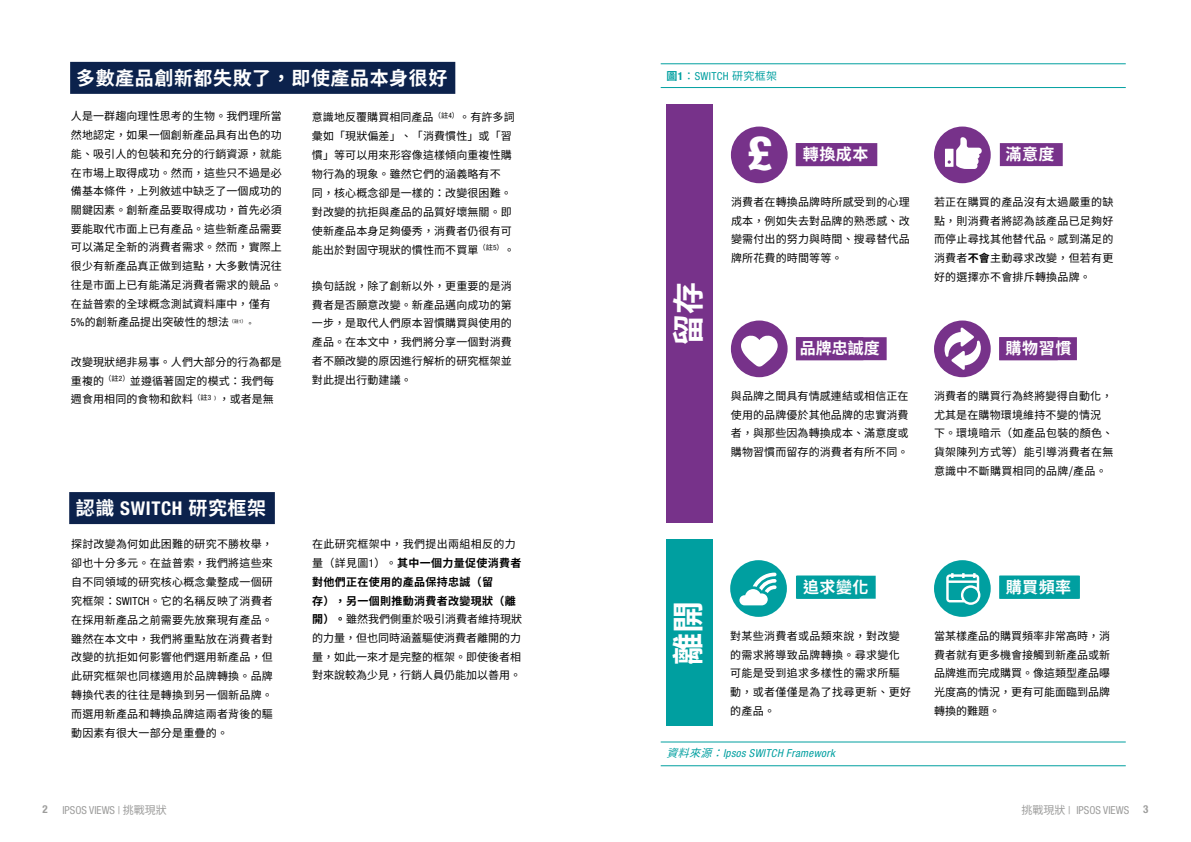
<style>
.page{position:relative;width:1191px;height:842px;background:#fff}
.page>*{position:absolute;margin:0;border:0;box-sizing:border-box;transform-origin:0 0}
.t1{font:800 condensed 47.6px "Helvetica Neue LT Pro";color:#fff}
.t2{font:700 32px "Noto Sans TC";color:#fff}
.t3{font:700 19px "Noto Sans TC";letter-spacing:.03em;color:#fff}
.t4{font:700 16px "Noto Sans TC";letter-spacing:.03em;color:#fff}
.t5{font:11px/18.7px "Noto Sans TC";letter-spacing:.01em;color:#000;text-align:justify}
.t6{font:11px/18.7px "Noto Sans TC";letter-spacing:.03em;color:#000}
.t7{font:condensed 11px "Helvetica Neue LT Pro";color:#9d9d9c}
.t8{font:italic condensed 11px "Helvetica Neue LT Pro";letter-spacing:.03em;color:#009fa0}
.t9{font:condensed 11px "Helvetica Neue LT Pro";letter-spacing:.03em;color:#009fa0}
.t10{font:700 condensed 11px "Helvetica Neue LT Pro";color:#9d9d9c}
.t11{font:7.3px "Noto Sans TC";color:#000}
.t12{font:4.8px "Noto Sans TC";color:#000}
.s1{font-family:"Helvetica Neue LT Pro";font-stretch:condensed}
.s2{font-weight:700}
.s3{font-family:"Noto Sans TC";font-weight:700;font-stretch:normal}
.s4{font-family:"Noto Sans TC";font-stretch:normal}
</style>
<div class="page">
<div style="left:69px;top:496px;width:206px;height:24px;background:#0c224c"></div>
<div style="left:70px;top:62px;width:385px;height:31px;background:#0c224c"></div>
<hr style="left:660px;top:87px;width:465px;height:1px;background:#009fa0">
<hr style="left:660px;top:64px;width:465px;height:1px;background:#009fa0">
<hr style="left:660px;top:765px;width:465px;height:1px;background:#009fa0">
<hr style="left:660px;top:742px;width:465px;height:1px;background:#009fa0">
<div style="left:666px;top:104px;width:46px;height:419px;background:#77328a"></div>
<div style="left:666px;top:540px;width:46px;height:186px;background:#009fa0"></div>
<div style="left:795px;top:143px;width:82px;height:23px;background:#77328a"></div>
<div style="left:731px;top:127px;width:56px;height:56px;background:#77328a;border-radius:50%"></div>
<div style="left:999px;top:576px;width:81px;height:23px;background:#009fa0"></div>
<div style="left:934px;top:560px;width:56px;height:57px;background:#009fa0;border-radius:50%"></div>
<svg style="left:946px;top:573px;width:34px;height:32px"></svg>
<div style="left:796px;top:575px;width:79px;height:24px;background:#009fa0"></div>
<div style="left:730px;top:560px;width:57px;height:57px;background:#009fa0;border-radius:50%"></div>
<svg style="left:739px;top:573px;width:37px;height:32px"></svg>
<div style="left:999px;top:145px;width:63px;height:19px;background:#77328a"></div>
<div style="left:934px;top:127px;width:56px;height:56px;background:#77328a;border-radius:50%"></div>
<svg style="left:945px;top:137px;width:36px;height:32px"></svg>
<svg style="left:796px;top:337px;width:90px;height:24px"></svg>
<div style="left:796px;top:337px;width:67px;height:23px;background:#77328a"></div>
<div style="left:731px;top:320px;width:56px;height:57px;background:#77328a;border-radius:50%"></div>
<svg style="left:741px;top:335px;width:36px;height:32px"></svg>
<div style="left:999px;top:337px;width:78px;height:23px;background:#77328a"></div>
<div style="left:934px;top:320px;width:56px;height:57px;background:#77328a;border-radius:50%"></div>
<svg style="left:944px;top:327px;width:36px;height:43px"></svg>
<h3 class="t3" style="left:76px;top:68px;width:373px">多數產品創新都失敗了，即使產品本身很好</h3>
<p class="t5" style="left:71px;top:107px;width:212px;text-align:left">人是一群趨向理性思考的生物。我們理所當然地認定，如果一個創新產品具有出色的功能、吸引人的包裝和充分的行銷資源，就能在市場上取得成功。然而，這些只不過是必備基本條件，上列敘述中缺乏了一個成功的關鍵因素。創新產品要取得成功，首先必須要能取代市面上已有產品。這些新產品需要可以滿足全新的消費者需求。然而，實際上很少有新產品真正做到這點，大多數情況往往是市面上已有能滿足消費者需求的競品。在益普索的全球概念測試資料庫中，僅有<br><span class="s1">5%</span>的創新產品提出突破性的想法</p>
<p class="t5" style="left:312px;top:108px;width:204px;text-align:left">意識地反覆購買相同產品<sup>（註</sup><sup>4</sup><sup>）</sup>。有許多詞彙如「現狀偏差」、「消費慣性」或「習慣」等可以用來形容像這樣傾向重複性購物行為的現象。雖然它們的涵義略有不<br>同，核心概念卻是一樣的：改變很困難。對改變的抗拒與產品的品質好壞無關。即使新產品本身足夠優秀，消費者仍很有可能出於對固守現狀的慣性而不買單<sup>（註</sup><sup>5</sup><sup>）</sup>。</p>
<p class="t5" style="left:312px;top:277px;width:201px">換句話說，除了創新以外，更重要的是消費者是否願意改變。新產品邁向成功的第一步，是取代人們原本習慣購買與使用的產品。在本文中，我們將分享一個對消費者不願改變的原因進行解析的研究框架並對此提出行動建議。</p>
<p class="t12" style="left:229px;top:318px;width:19px">（註<span class="s1">1</span>）</p>
<p class="t11" style="left:246px;top:319px;width:9px">。</p>
<p class="t5" style="left:71px;top:353px;width:212px;text-align:left">改變現狀絕非易事。人們大部分的行為都是重複的<sup>（註</sup><sup>2</sup><sup>）</sup>並遵循著固定的模式：我們每週食用相同的食物和飲料<sup>（註</sup><sup>3</sup><sup>﹚</sup>，或者是無</p>
<h3 class="t3" style="left:76px;top:497px;width:192px">認識 <span class="s1">SWITCH</span> 研究框架</h3>
<p class="t5" style="left:71px;top:535px;width:203px">探討改變為何如此困難的研究不勝枚舉，卻也十分多元。在益普索，我們將這些來自不同領域的研究核心概念彙整成一個研究框架：<span class="s1">SWITCH</span>。它的名稱反映了消費者在採用新產品之前需要先放棄現有產品。雖然在本文中，我們將重點放在消費者對改變的抗拒如何影響他們選用新產品，但此研究框架也同樣適用於品牌轉換。品牌轉換代表的往往是轉換到另一個新品牌。而選用新產品和轉換品牌這兩者背後的驅動因素有很大一部分是重疊的。</p>
<p class="t5" style="left:312px;top:535px;width:211px;text-align:left">在此研究框架中，我們提出兩組相反的力量（詳見圖<span class="s1">1</span>）。<span class="s2">其中一個力量促使消費者對他們正在使用的產品保持忠誠（留<br>存），另一個則推動消費者改變現狀（離開）。</span>雖然我們側重於吸引消費者維持現狀的力量，但也同時涵蓋驅使消費者離開的力量，如此一來才是完整的框架。即使後者相對來說較為少見，行銷人員仍能加以善用。</p>
<p class="t9" style="left:666px;top:70px;width:112px"><span class="s3">圖</span><span class="s2">1</span><span class="s4">：</span>SWITCH <span class="s4">研究框架</span></p>
<h1 class="t1" style="left:748px;top:124px;width:26px">£</h1>
<h3 class="t4" style="left:803px;top:145px;width:67px">轉換成本</h3>
<h2 class="t2" style="left:670px;top:346px;width:66px;rotate:-90deg">留存</h2>
<p class="t5" style="left:731px;top:193px;width:180px">消費者在轉換品牌時所感受到的心理成本，例如失去對品牌的熟悉感、改變需付出的努力與時間、搜尋替代品牌所花費的時間等等。</p>
<h3 class="t4" style="left:800px;top:339px;width:81px">品牌忠誠度</h3>
<p class="t5" style="left:731px;top:387px;width:179px">與品牌之間具有情感連結或相信正在使用的品牌優於其他品牌的忠實消費者，與那些因為轉換成本、滿意度或購物習慣而留存的消費者有所不同。</p>
<h3 class="t4" style="left:1005px;top:145px;width:50px">滿意度</h3>
<p class="t5" style="left:934px;top:193px;width:181px">若正在購買的產品沒有太過嚴重的缺點，則消費者將認為該產品已足夠好而停止尋找其他替代品。感到滿足的消費者<span class="s2">不會</span>主動尋求改變，但若有更好的選擇亦不會排斥轉換品牌。</p>
<h3 class="t4" style="left:1005px;top:339px;width:67px">購物習慣</h3>
<p class="t5" style="left:934px;top:387px;width:181px;text-align:left">消費者的購買行為終將變得自動化，尤其是在購物環境維持不變的情況下。環境暗示（如產品包裝的顏色、貨架陳列方式等）能引導消費者在無意識中不斷購買相同的品牌/產品。</p>
<h2 class="t2" style="left:670px;top:665px;width:66px;rotate:-90deg">離開</h2>
<h3 class="t4" style="left:803px;top:578px;width:67px">追求變化</h3>
<p class="t6" style="left:730px;top:627px;width:182px">對某些消費者或品類來說，對改變的需求將導致品牌轉換。尋求變化可能是受到追求多樣性的需求所驅動，或者僅僅是為了找尋更新、更好的產品。</p>
<p class="t8" style="left:666px;top:747px;width:170px"><span class="s4">資料來源：</span>Ipsos SWITCH Framework</p>
<h3 class="t4" style="left:1005px;top:578px;width:67px">購買頻率</h3>
<p class="t5" style="left:934px;top:627px;width:177px">當某樣產品的購買頻率非常高時，消費者就有更多機會接觸到新產品或新品牌進而完成購買。像這類型產品曝光度高的情況，更有可能面臨到品牌轉換的難題。</p>
<p class="t10" style="left:43px;top:803px;width:7px">2</p>
<p class="t7" style="left:62px;top:803px;width:106px">IPSOS VIEWS | <span class="s4">挑戰現狀</span></p>
<p class="t7" style="left:1021px;top:803px;width:109px"><span class="s4">挑戰現狀</span> | IPSOS VIEWS</p>
<p class="t10" style="left:1143px;top:803px;width:7px">3</p>
</div>
